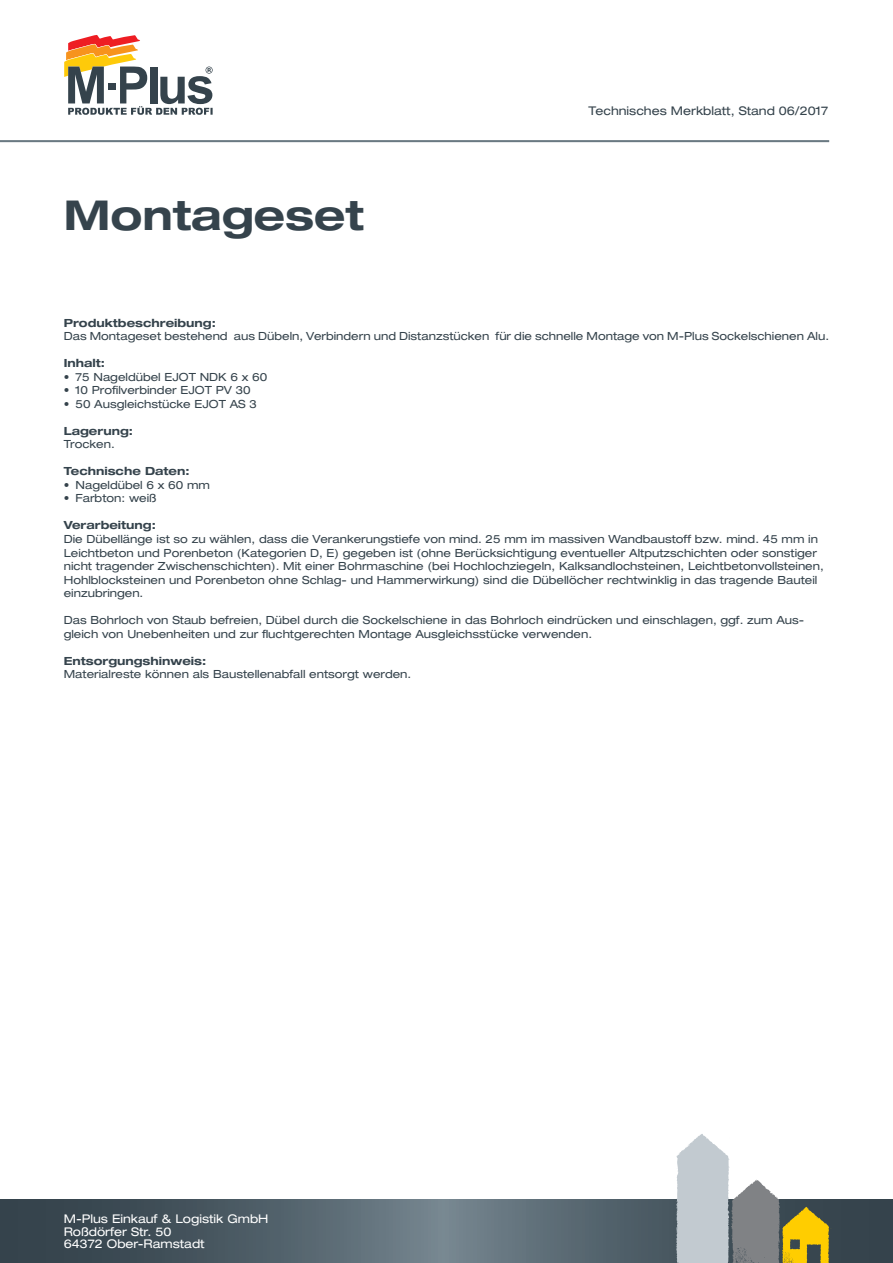
<style>
.page{position:relative;width:893px;height:1263px;background:#fff}
.page>*{position:absolute;margin:0;border:0;box-sizing:border-box;transform-origin:0 0}
.t1{font:700 expanded 41.25px "Helvetica Neue LT Pro";color:#35434c}
.t2{font:expanded 12px "Helvetica Neue LT Pro";color:#fff}
.t3{font:expanded 12px "Helvetica Neue LT Pro";color:#35434c}
.t4{font:expanded 11.25px/13.5px "Helvetica Neue LT Pro";color:#35434c}
.t5{font:700 expanded 11.25px "Helvetica Neue LT Pro";color:#35434c}
.s1{font-weight:700}
</style>
<div class="page">
<hr style="left:0;top:140px;width:829px;height:2px;background:#6a7982">
<svg style="left:64px;top:35px;width:149px;height:80px"></svg>
<div style="left:108px;top:83px;width:8px;height:7px;background:#35434c"></div>
<svg style="left:0;top:1199px;width:893px;height:64px;background:#505f68"></svg>
<svg style="left:675px;top:1134px;width:157px;height:129px"></svg>
<p class="t1" style="left:64px;top:188px;width:301px">Montageset</p>
<p class="t3" style="left:589px;top:103px;width:241px">Technisches Merkblatt, Stand 06/2017</p>
<p class="t5" style="left:64px;top:316px;width:154px">Produktbeschreibung:</p>
<p class="t4" style="left:64px;top:329px;width:767px">Das Montageset bestehend aus Dübeln, Verbindern und Distanzstücken für die schnelle Montage von M-Plus Sockelschienen Alu.</p>
<p class="t5" style="left:64px;top:356px;width:43px">Inhalt:</p>
<p class="t4" style="left:64px;top:370px;width:205px">• 75 Nageldübel EJOT NDK 6 x 60</p>
<p class="t4" style="left:64px;top:383px;width:188px">• 10 Profilverbinder EJOT PV 30</p>
<p class="t4" style="left:64px;top:397px;width:195px">• 50 Ausgleichstücke EJOT AS 3</p>
<p class="t5" style="left:64px;top:424px;width:71px">Lagerung:</p>
<p class="t4" style="left:64px;top:437px;width:53px">Trocken.</p>
<p class="t5" style="left:64px;top:464px;width:127px">Technische Daten:</p>
<p class="t4" style="left:64px;top:478px;width:148px">• Nageldübel 6 x 60 mm</p>
<p class="t4" style="left:64px;top:491px;width:94px">• Farbton: weiß</p>
<p class="t4" style="left:64px;top:518px;width:762px"><span class="s1">Verarbeitung:<br></span>Die Dübellänge ist so zu wählen, dass die Verankerungstiefe von mind. 25 mm im massiven Wandbaustoff bzw. mind. 45 mm in Leichtbeton und Porenbeton (Kategorien D, E) gegeben ist (ohne Berücksichtigung eventueller Altputzschichten oder sonstiger nicht tragender Zwischenschichten). Mit einer Bohrmaschine (bei Hochlochziegeln, Kalksandlochsteinen, Leichtbetonvollsteinen, Hohlblocksteinen und Porenbeton ohne Schlag- und Hammerwirkung) sind die Dübellöcher rechtwinklig in das tragende Bauteil einzubringen.</p>
<p class="t4" style="left:64px;top:613px;width:742px">Das Bohrloch von Staub befreien, Dübel durch die Sockelschiene in das Bohrloch eindrücken und einschlagen, ggf. zum Aus&shy;gleich von Unebenheiten und zur fluchtgerechten Montage Ausgleichsstücke verwenden.</p>
<p class="t5" style="left:64px;top:653px;width:144px">Entsorgungshinweis:</p>
<p class="t4" style="left:64px;top:667px;width:349px">Materialreste können als Baustellenabfall entsorgt werden.</p>
<p class="t2" style="left:64px;top:1211px;width:206px">M-Plus Einkauf &amp; Logistik GmbH</p>
<p class="t2" style="left:64px;top:1224px;width:109px">Roßdörfer Str. 50</p>
<p class="t2" style="left:64px;top:1236px;width:142px">64372 Ober-Ramstadt</p>
</div>
